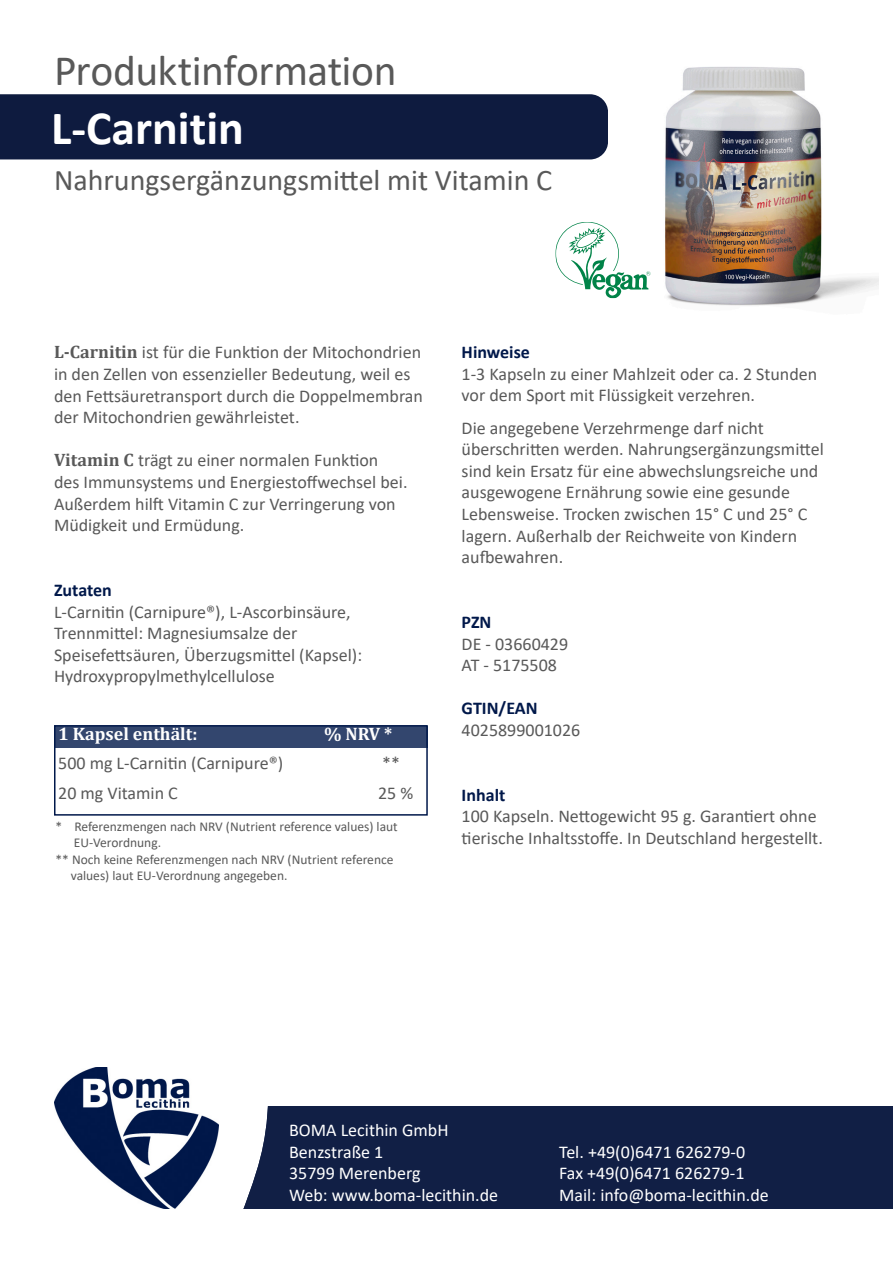
<style>
.page{position:relative;width:893px;height:1263px;background:#fff}
.page>*{position:absolute;margin:0;border:0;box-sizing:border-box;transform-origin:0 0}
.t1{font:700 48px "Calibri";color:#fff}
.t2{font:43.5px "Calibri";letter-spacing:-.015em;color:#595959}
.t3{font:30px "Calibri";color:#595959}
.t4{font:18px/21.6px "Calibri";color:#595959}
.t5{font:18px/21.6px "Calibri";color:#fff}
.t6{font:700 18px "Calibri";color:#00184a}
.t7{font:700 18px "Cambria";color:#fff}
.t8{font:13.5px/16.2px "Calibri";color:#595959}
.s1{font-family:"Cambria";font-weight:700}
</style>
<div class="page">
<div style="left:0;top:94px;width:608px;height:65px;background:#0e1b3f"></div>
<img style="left:54px;top:1067px;width:165px;height:142px">
<div style="left:243px;top:1107px;width:650px;height:102px;background:#111f45"></div>
<img style="left:611px;top:67px;width:267px;height:239px">
<div style="left:54px;top:726px;width:374px;height:21px;background:#33466e"></div>
<div style="left:54px;top:725px;width:374px;height:91px;border:2px solid #00184a"></div>
<svg style="left:555px;top:222px;width:95px;height:76px"></svg>
<p class="t2" style="left:54px;top:41px;width:344px">Produktinformation</p>
<p class="t1" style="left:51px;top:94px;width:194px">L-Carnitin</p>
<p class="t3" style="left:54px;top:159px;width:500px">Nahrungsergänzungsmittel mit Vitamin C</p>
<p class="t4" style="left:54px;top:341px;width:371px"><span class="s1">L-Carnitin</span> ist für die Funktion der Mitochondrien in den Zellen von essenzieller Bedeutung, weil es den Fettsäuretransport durch die Doppelmembran der Mitochondrien gewährleistet.</p>
<p class="t4" style="left:54px;top:449px;width:355px"><span class="s1">Vitamin C</span> trägt zu einer normalen Funktion des Immunsystems und Energiestoffwechsel bei.<br>Außerdem hilft Vitamin C zur Verringerung von Müdigkeit und Ermüdung.</p>
<p class="t6" style="left:54px;top:577px;width:59px">Zutaten</p>
<p class="t4" style="left:54px;top:600px;width:310px">L-Carnitin (Carnipure®), L-Ascorbinsäure, Trennmittel: Magnesiumsalze der Speisefettsäuren, Überzugsmittel (Kapsel):<br>Hydroxypropylmethylcellulose</p>
<p class="t7" style="left:58px;top:721px;width:141px">1 Kapsel enthält:</p>
<p class="t7" style="left:324px;top:721px;width:70px">% NRV *</p>
<p class="t4" style="left:58px;top:752px;width:227px">500 mg L-Carnitin (Carnipure®)</p>
<p class="t4" style="left:382px;top:752px;width:19px">**</p>
<p class="t4" style="left:58px;top:781px;width:121px">20 mg Vitamin C</p>
<p class="t4" style="left:378px;top:781px;width:37px">25 %</p>
<p class="t8" style="left:74px;top:818px;width:325px;text-indent:-18px">* Referenzmengen nach NRV (Nutrient reference values) laut<br>EU-Verordnung.</p>
<p class="t8" style="left:56px;top:851px;width:339px">** Noch keine Referenzmengen nach NRV (Nutrient reference</p>
<p class="t8" style="left:71px;top:867px;width:218px">values) laut EU-Verordnung angegeben.</p>
<p class="t6" style="left:462px;top:339px;width:70px">Hinweise</p>
<p class="t4" style="left:462px;top:362px;width:357px">1-3 Kapseln zu einer Mahlzeit oder ca. 2 Stunden vor dem Sport mit Flüssigkeit verzehren.</p>
<p class="t4" style="left:462px;top:416px;width:364px">Die angegebene Verzehrmenge darf nicht überschritten werden. Nahrungsergänzungsmittel sind kein Ersatz für eine abwechslungsreiche und ausgewogene Ernährung sowie eine gesunde Lebensweise. Trocken zwischen 15° C und 25° C lagern. Außerhalb der Reichweite von Kindern aufbewahren.</p>
<p class="t6" style="left:462px;top:609px;width:31px">PZN</p>
<p class="t4" style="left:462px;top:632px;width:108px">DE - 03660429<br>AT - 5175508</p>
<p class="t6" style="left:462px;top:696px;width:78px">GTIN/EAN</p>
<p class="t4" style="left:462px;top:719px;width:120px">4025899001026</p>
<p class="t6" style="left:462px;top:782px;width:45px">Inhalt</p>
<p class="t4" style="left:462px;top:805px;width:363px">100 Kapseln. Nettogewicht 95 g. Garantiert ohne tierische Inhaltsstoffe. In Deutschland hergestellt.</p>
<p class="t5" style="left:289px;top:1119px;width:161px">BOMA Lecithin GmbH<br>Benzstraße 1</p>
<p class="t5" style="left:559px;top:1140px;width:188px">Tel. +49(0)6471 626279-0</p>
<p class="t5" style="left:289px;top:1162px;width:133px">35799 Merenberg</p>
<p class="t5" style="left:559px;top:1162px;width:187px">Fax +49(0)6471 626279-1</p>
<p class="t5" style="left:289px;top:1183px;width:211px">Web: www.boma-lecithin.de</p>
<p class="t5" style="left:559px;top:1183px;width:211px">Mail: info@boma-lecithin.de</p>
</div>
